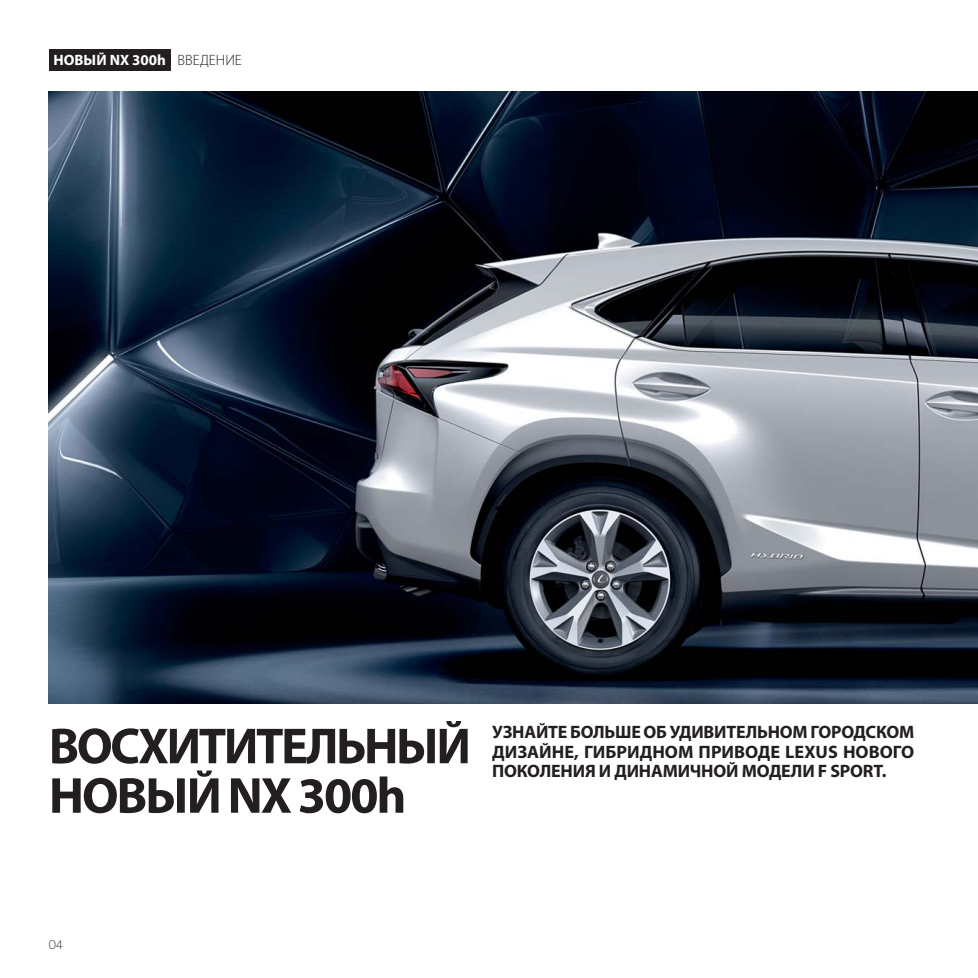
<style>
.page{position:relative;width:978px;height:978px;background:#fff}
.page>*{position:absolute;margin:0;border:0;box-sizing:border-box;transform-origin:0 0}
.t1{font:700 51px/49.5px "Myriad Pro";letter-spacing:-.045em;color:#231f20}
.t2{font:700 18px/19.5px "Myriad Pro";letter-spacing:-.01em;color:#231f20;text-align:justify}
.t3{font:700 15px "Myriad Pro";color:#fff}
.t4{font:300 12px "Nobel Lexus";color:#231f20}
.s1{font-weight:300;color:#231f20}
</style>
<div class="page">
<img style="left:49px;top:91px;width:929px;height:613px">
<div style="left:49px;top:49px;width:122px;height:21px;background:#231f20"></div>
<p class="t3" style="left:53px;top:54px;width:190px">НОВЫЙ NX 300h <span class="s1">ВВЕДЕНИЕ</span></p>
<h1 class="t1" style="left:49px;top:726px;width:424px">ВОСХИТИТЕЛЬНЫЙ<br>НОВЫЙ NX 300h</h1>
<p class="t2" style="left:492px;top:724px;width:424px">УЗНАЙТЕ БОЛЬШЕ ОБ УДИВИТЕЛЬНОМ ГОРОДСКОМ ДИЗАЙНЕ, ГИБРИДНОМ ПРИВОДЕ LEXUS НОВОГО ПОКОЛЕНИЯ И ДИНАМИЧНОЙ МОДЕЛИ F SPORT.</p>
<p class="t4" style="left:49px;top:941px;width:15px">04</p>
</div>
